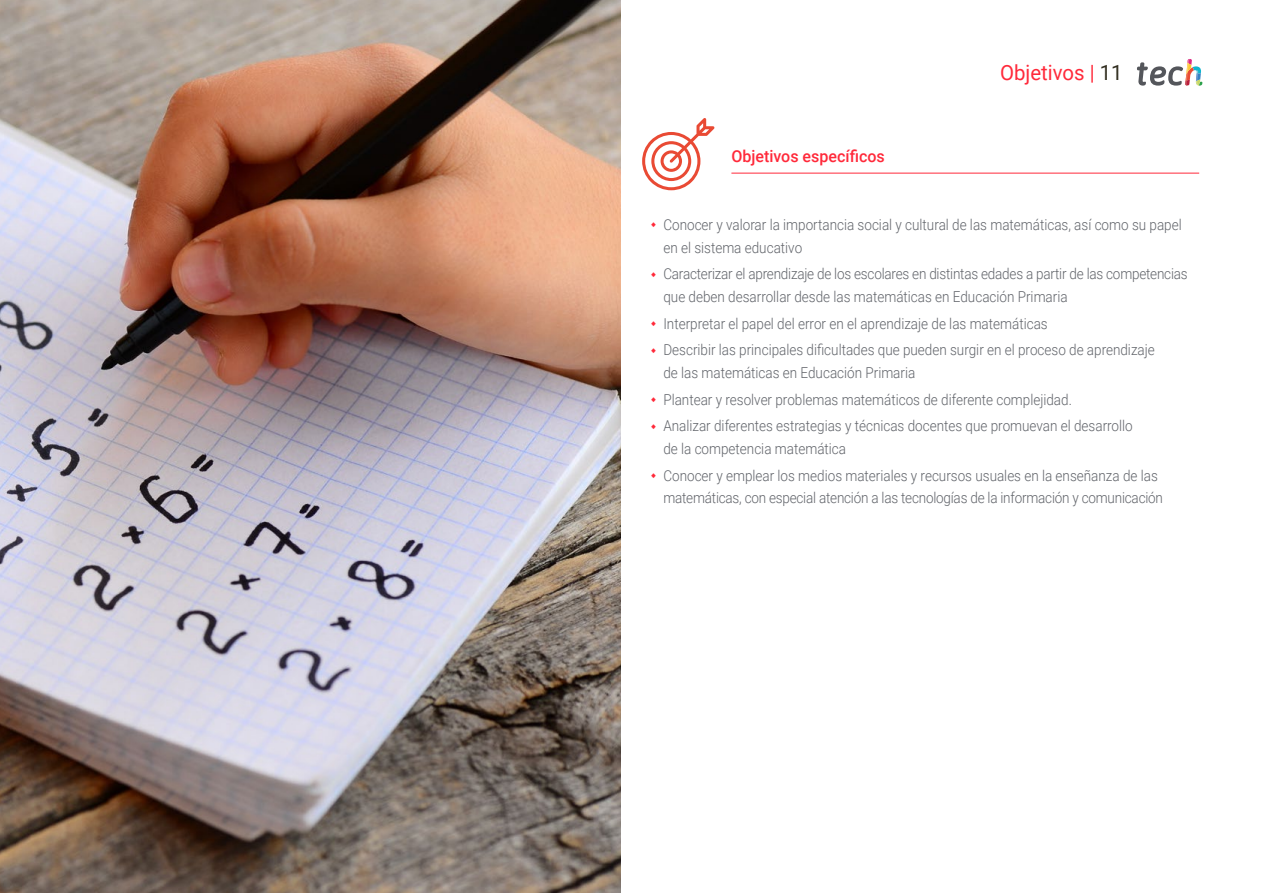
<style>
.page{position:relative;width:1263px;height:893px;background:#fff}
.page>*{position:absolute;margin:0;border:0;box-sizing:border-box;transform-origin:0 0}
.t1{font:21px "Roboto";color:#ff293a}
.t2{font:500 16.5px "Roboto";color:#ff293a}
.t3{font:300 15px/26.7px "Roboto";color:#61646a;scale:.9 1}
.s1{color:#312e20}
</style>
<div class="page">
<hr style="left:731px;top:173px;width:468px;height:1px;background:#ff293a">
<svg style="left:642px;top:118px;width:72px;height:72px"></svg>
<img style="left:0;top:0;width:621px;height:893px">
<svg style="left:1137px;top:59px;width:65px;height:27px"></svg>
<p class="t2" style="left:731px;top:145px;width:155px">Objetivos específicos</p>
<h1 class="t1" style="left:1000px;top:57px;width:124px">Objetivos | <span class="s1">11</span></h1>
<p class="t3" style="left:663px;top:213px;width:577px;line-height:22.5px">Conocer y valorar la importancia social y cultural de las matemáticas, así como su papel en el sistema educativo</p>
<p class="t3" style="left:663px;top:262px;width:584px;line-height:22.5px">Caracterizar el aprendizaje de los escolares en distintas edades a partir de las competencias que deben desarrollar desde las matemáticas en Educación Primaria</p>
<p class="t3" style="left:663px;top:309px;width:548px">Interpretar el papel del error en el aprendizaje de las matemáticas<br>Describir las principales dificultades que pueden surgir en el proceso de aprendizaje</p>
<p class="t3" style="left:663px;top:359px;width:523px">de las matemáticas en Educación Primaria<br>Plantear y resolver problemas matemáticos de diferente complejidad.<br>Analizar diferentes estrategias y técnicas docentes que promuevan el desarrollo</p>
<p class="t3" style="left:663px;top:435px;width:551px">de la competencia matemática<br>Conocer y emplear los medios materiales y recursos usuales en la enseñanza de las</p>
<p class="t3" style="left:663px;top:484px;width:557px">matemáticas, con especial atención a las tecnologías de la información y comunicación</p>
</div>
